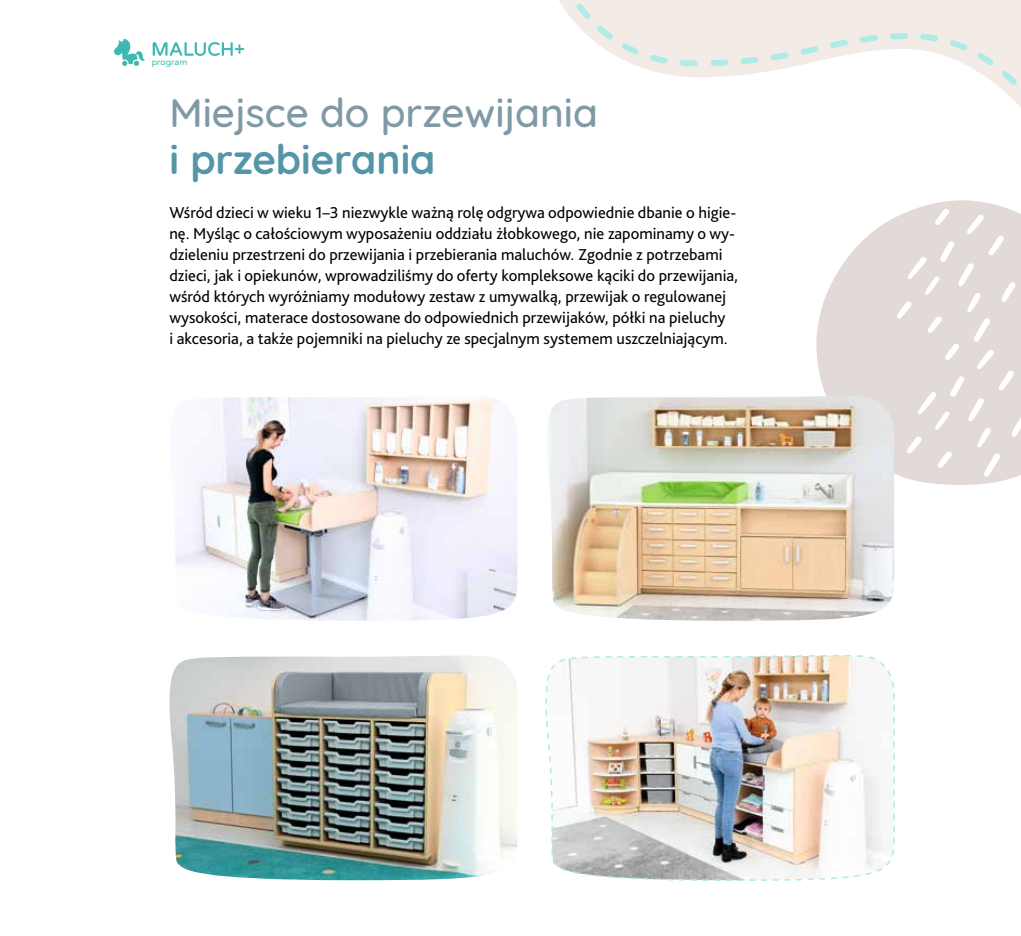
<style>
.page{position:relative;width:1021px;height:936px;background:#fff}
.page>*{position:absolute;margin:0;border:0;box-sizing:border-box;transform-origin:0 0}
.t1{font:500 40.5px "Quicksand";color:#7f9aa5}
.t2{font:700 40.5px "Quicksand";color:#5495a8}
.t3{font:16.5px/21px "Bliss Pro";color:#000}
.t4{font:8.7px "Varela Round";color:#3fb8b4}
</style>
<div class="page">
<svg style="left:816px;top:200px;width:199px;height:285px;fill:#e2dad7"></svg>
<svg style="left:896px;top:207px;width:124px;height:270px;background:#e4ddda"></svg>
<img style="left:175px;top:397px;width:342px;height:223px">
<img style="left:548px;top:396px;width:346px;height:224px">
<img style="left:169px;top:656px;width:348px;height:224px">
<svg style="left:545px;top:690px;width:1px;height:25px"></svg>
<img style="left:546px;top:655px;width:349px;height:226px">
<svg style="left:559px;top:0;width:461px;height:106px;fill:#f3ebe6"></svg>
<svg style="left:576px;top:4px;width:14px;height:15px"></svg>
<svg style="left:976px;top:53px;width:17px;height:13px"></svg>
<svg style="left:1001px;top:71px;width:15px;height:14px"></svg>
<svg style="left:597px;top:26px;width:16px;height:14px"></svg>
<svg style="left:621px;top:43px;width:18px;height:12px"></svg>
<svg style="left:949px;top:40px;width:18px;height:11px"></svg>
<svg style="left:679px;top:60px;width:19px;height:6px"></svg>
<svg style="left:649px;top:55px;width:19px;height:9px"></svg>
<svg style="left:770px;top:52px;width:18px;height:9px"></svg>
<svg style="left:800px;top:46px;width:18px;height:9px"></svg>
<svg style="left:740px;top:57px;width:18px;height:7px"></svg>
<svg style="left:920px;top:34px;width:18px;height:8px"></svg>
<svg style="left:710px;top:59px;width:18px;height:7px"></svg>
<svg style="left:829px;top:40px;width:19px;height:8px"></svg>
<svg style="left:889px;top:33px;width:19px;height:7px"></svg>
<svg style="left:859px;top:35px;width:18px;height:8px"></svg>
<svg style="left:153px;top:42px;width:91px;height:14px"></svg>
<svg style="left:114px;top:40px;width:31px;height:26px"></svg>
<p class="t4" style="left:152px;top:56px;width:37px">program</p>
<h1 class="t1" style="left:169px;top:80px;width:430px">Miejsce do przewijania</h1>
<h1 class="t2" style="left:169px;top:126px;width:267px">i przebierania</h1>
<p class="t3" style="left:169px;top:201px;width:570px">Wśród dzieci w wieku 1–3 niezwykle ważną rolę odgrywa odpowiednie dbanie o higie&shy;nę. Myśląc o całościowym wyposażeniu oddziału żłobkowego, nie zapominamy o wy&shy;dzieleniu przestrzeni do przewijania i przebierania maluchów. Zgodnie z potrzebami dzieci, jak i opiekunów, wprowadziliśmy do oferty kompleksowe kąciki do przewijania, wśród których wyróżniamy modułowy zestaw z umywalką, przewijak o regulowanej wysokości, materace dostosowane do odpowiednich przewijaków, półki na pieluchy<br>i akcesoria, a także pojemniki na pieluchy ze specjalnym systemem uszczelniającym.</p>
</div>
